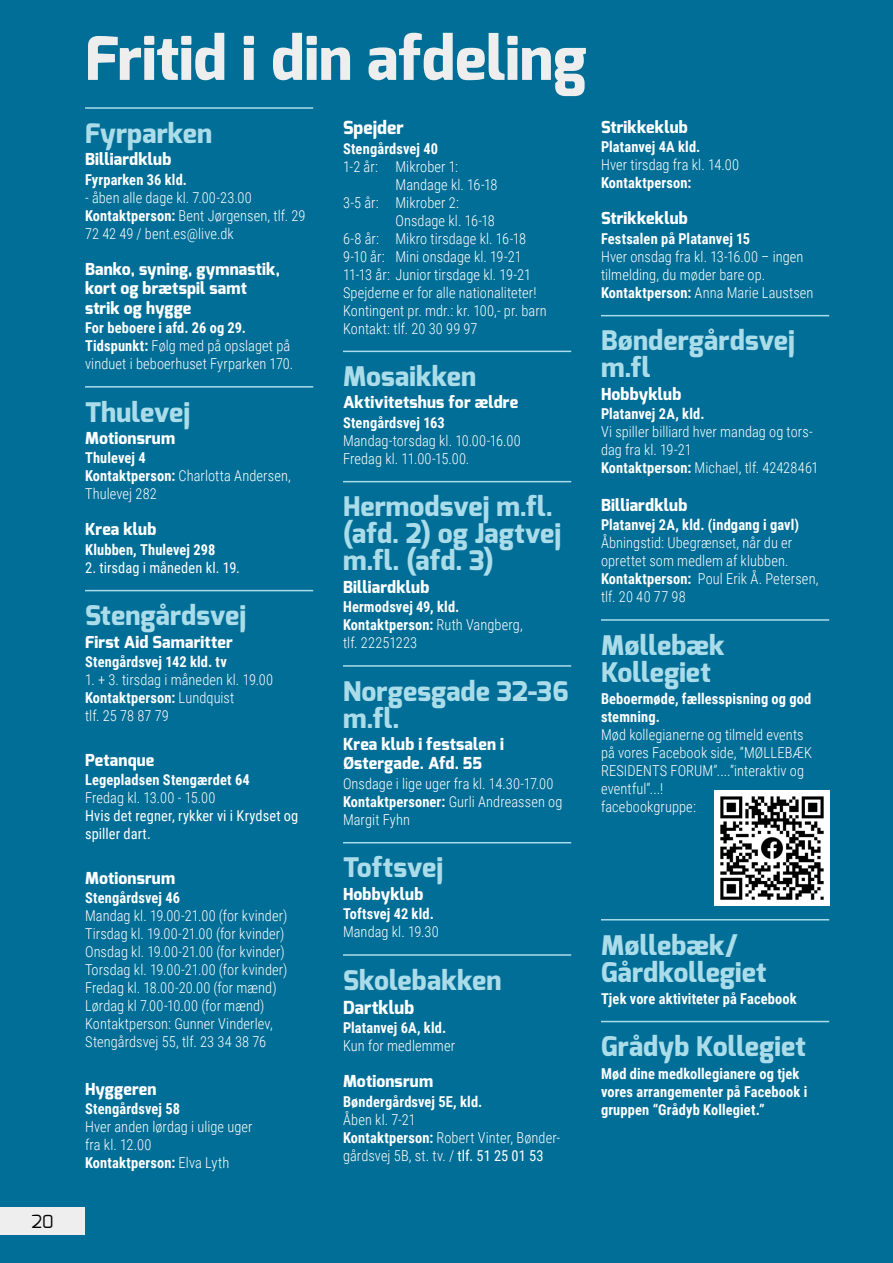
<style>
.page{position:relative;width:893px;height:1263px;background:#006e96}
.page>*{position:absolute;margin:0;border:0;box-sizing:border-box;transform-origin:0 0}
.t1{font:800 60px "Exo";color:#eee}
.t2{font:800 27px/27px "Exo";letter-spacing:.005em;color:#abdcea}
.t3{font:800 18px "Exo";letter-spacing:.005em;color:#fff}
.t4{font:18px "Exo";color:#000}
.t5{font:800 16.5px/19.5px "Exo";letter-spacing:.01em;color:#fff}
.t6{font:300 15px/18px "Roboto Condensed";letter-spacing:.005em;color:#fff;scale:.96 1}
.t7{font:700 15px/18px "Roboto Condensed";letter-spacing:.01em;color:#fff;scale:.96 1}
.t8{font:15px/18px "Roboto Condensed";letter-spacing:.005em;color:#fff;scale:.96 1}
.s1{font-weight:700}
.s2{font-weight:300}
.s3{font-weight:400}
</style>
<div class="page">
<hr style="left:85px;top:107px;width:228px;height:2px;background:#abdcea">
<hr style="left:85px;top:386px;width:228px;height:2px;background:#abdcea">
<hr style="left:85px;top:590px;width:228px;height:1px;background:#abdcea">
<hr style="left:343px;top:351px;width:228px;height:1px;background:#abdcea">
<hr style="left:343px;top:481px;width:228px;height:1px;background:#abdcea">
<hr style="left:343px;top:665px;width:228px;height:2px;background:#abdcea">
<hr style="left:343px;top:842px;width:228px;height:1px;background:#abdcea">
<hr style="left:343px;top:954px;width:228px;height:2px;background:#abdcea">
<hr style="left:601px;top:315px;width:228px;height:1px;background:#abdcea">
<hr style="left:601px;top:619px;width:228px;height:2px;background:#abdcea">
<hr style="left:601px;top:919px;width:228px;height:1px;background:#abdcea">
<hr style="left:601px;top:1021px;width:228px;height:1px;background:#abdcea">
<img style="left:714px;top:790px;width:115px;height:115px">
<div style="left:0;top:1208px;width:85px;height:27px;background:#eee"></div>
<p class="t4" style="left:31px;top:1210px;width:24px">20</p>
<h1 class="t1" style="left:85px;top:20px;width:503px">Fritid i din afdeling</h1>
<h2 class="t2" style="left:85px;top:120px;width:129px">Fyrparken</h2>
<p class="t5" style="left:85px;top:149px;width:88px">Billiardklub</p>
<p class="t7" style="left:85px;top:170px;width:108px">Fyrparken 36 kld.</p>
<p class="t6" style="left:85px;top:188px;width:231px">- åben alle dage kl. 7.00-23.00<br><span class="s1">Kontaktperson:</span> Bent Jørgensen, tlf. 29<br>72 42 49 / bent.es@live.dk</p>
<p class="t5" style="left:85px;top:259px;width:196px">Banko, syning, gymnastik, kort og brætspil samt strik og hygge</p>
<p class="t6" style="left:85px;top:318px;width:218px"><span class="s1">For beboere i afd. 26 og 29.<br>Tidspunkt:</span> Følg med på opslaget på vinduet i beboerhuset Fyrparken 170.</p>
<h2 class="t2" style="left:85px;top:399px;width:107px">Thulevej</h2>
<p class="t5" style="left:85px;top:428px;width:92px">Motionsrum</p>
<p class="t6" style="left:85px;top:448px;width:216px"><span class="s1">Thulevej 4<br>Kontaktperson:</span> Charlotta Andersen,<br>Thulevej 282</p>
<p class="t5" style="left:85px;top:520px;width:73px">Krea klub</p>
<p class="t7" style="left:85px;top:540px;width:137px">Klubben, Thulevej 298</p>
<p class="t8" style="left:85px;top:558px;width:163px">2. tirsdag i måneden kl. 19.</p>
<h2 class="t2" style="left:85px;top:602px;width:163px">Stengårdsvej</h2>
<p class="t5" style="left:85px;top:632px;width:149px">First Aid Samaritter</p>
<p class="t7" style="left:85px;top:652px;width:149px">Stengårdsvej 142 kld. tv</p>
<p class="t6" style="left:85px;top:670px;width:198px">1. + 3. tirsdag i måneden kl. 19.00<br><span class="s1">Kontaktperson:</span> Lundquist<br>tlf. 25 78 87 79</p>
<p class="t5" style="left:85px;top:750px;width:71px">Petanque</p>
<p class="t7" style="left:85px;top:770px;width:173px">Legepladsen Stengærdet 64</p>
<p class="t6" style="left:85px;top:788px;width:137px">Fredag kl. 13.00 - 15.00</p>
<p class="t8" style="left:85px;top:806px;width:224px">Hvis det regner, rykker vi i Krydset og spiller dart.</p>
<p class="t5" style="left:85px;top:868px;width:92px">Motionsrum</p>
<p class="t7" style="left:85px;top:888px;width:101px">Stengårdsvej 46</p>
<p class="t6" style="left:85px;top:906px;width:212px">Mandag kl. 19.00-21.00 (for kvinder)<br>Tirsdag kl. 19.00-21.00 (for kvinder)<br>Onsdag kl. 19.00-21.00 (for kvinder)<br>Torsdag kl. 19.00-21.00 (for kvinder)<br>Fredag kl. 18.00-20.00 (for mænd)<br>Lørdag kl 7.00-10.00 (for mænd)<br>Kontaktperson: Gunner Vinderlev, Stengårdsvej 55, tlf. 23 34 38 76</p>
<p class="t5" style="left:85px;top:1079px;width:73px">Hyggeren</p>
<p class="t7" style="left:85px;top:1099px;width:101px">Stengårdsvej 58</p>
<p class="t6" style="left:85px;top:1117px;width:176px">Hver anden lørdag i ulige uger fra kl. 12.00<br><span class="s1">Kontaktperson:</span> Elva Lyth</p>
<p class="t3" style="left:343px;top:116px;width:62px">Spejder</p>
<p class="t7" style="left:343px;top:139px;width:101px">Stengårdsvej 40</p>
<p class="t6" style="left:343px;top:157px;width:121px">1-2 år: Mikrober 1:</p>
<p class="t6" style="left:395px;top:175px;width:108px">Mandage kl. 16-18</p>
<p class="t6" style="left:343px;top:193px;width:122px">3-5 år: Mikrober 2:</p>
<p class="t6" style="left:395px;top:211px;width:105px">Onsdage kl. 16-18</p>
<p class="t6" style="left:343px;top:229px;width:192px">6-8 år: Mikro tirsdage kl. 16-18</p>
<p class="t6" style="left:343px;top:247px;width:188px">9-10 år: Mini onsdage kl. 19-21</p>
<p class="t6" style="left:343px;top:265px;width:197px">11-13 år: Junior tirsdage kl. 19-21</p>
<p class="t6" style="left:343px;top:283px;width:203px">Spejderne er for alle nationaliteter!</p>
<p class="t6" style="left:343px;top:301px;width:214px">Kontingent pr. mdr.: kr. 100,- pr. barn</p>
<p class="t6" style="left:343px;top:319px;width:142px">Kontakt: tlf. 20 30 99 97</p>
<h2 class="t2" style="left:343px;top:363px;width:135px">Mosaikken</h2>
<p class="t5" style="left:343px;top:393px;width:177px">Aktivitetshus for ældre</p>
<p class="t7" style="left:343px;top:413px;width:108px">Stengårdsvej 163</p>
<p class="t6" style="left:343px;top:431px;width:187px">Mandag-torsdag kl. 10.00-16.00<br>Fredag kl. 11.00-15.00.</p>
<h2 class="t2" style="left:343px;top:493px;width:220px">Hermodsvej m.fl. (afd. 2) og Jagtvej m.fl. (afd. 3)</h2>
<p class="t5" style="left:343px;top:577px;width:88px">Billiardklub</p>
<p class="t7" style="left:343px;top:597px;width:189px">Hermodsvej 49, kld.<br>Kontaktperson: <span class="s2">Ruth Vangberg, tlf. 22251223</span></p>
<h2 class="t2" style="left:343px;top:678px;width:227px">Norgesgade 32-36 m.fl.</h2>
<p class="t5" style="left:343px;top:734px;width:162px">Krea klub i festsalen i<br>Østergade. Afd. 55</p>
<p class="t6" style="left:343px;top:774px;width:230px">Onsdage i lige uger fra kl. 14.30-17.00<br><span class="s1">Kontaktpersoner:</span> Gurli Andreassen og<br>Margit Fyhn</p>
<h2 class="t2" style="left:343px;top:854px;width:102px">Toftsvej</h2>
<p class="t5" style="left:343px;top:884px;width:82px">Hobbyklub</p>
<p class="t7" style="left:343px;top:904px;width:96px">Toftsvej 42 kld.</p>
<p class="t6" style="left:343px;top:922px;width:101px">Mandag kl. 19.30</p>
<h2 class="t2" style="left:343px;top:967px;width:160px">Skolebakken</h2>
<p class="t3" style="left:343px;top:995px;width:73px">Dartklub</p>
<p class="t7" style="left:343px;top:1018px;width:109px">Platanvej 6A, kld.</p>
<p class="t6" style="left:343px;top:1036px;width:118px">Kun for medlemmer</p>
<p class="t5" style="left:343px;top:1071px;width:92px">Motionsrum</p>
<p class="t7" style="left:343px;top:1092px;width:147px">Bøndergårdsvej 5E, kld.</p>
<p class="t6" style="left:343px;top:1110px;width:228px">Åben kl. 7-21<br><span class="s1">Kontaktperson:</span> Robert Vinter, Bønder&shy;gårdsvej 5B, st. tv. / <span class="s3">tlf. 51 25 01 53</span></p>
<p class="t5" style="left:601px;top:117px;width:88px">Strikkeklub</p>
<p class="t7" style="left:601px;top:137px;width:105px">Platanvej 4A kld.</p>
<p class="t6" style="left:601px;top:155px;width:145px">Hver tirsdag fra kl. 14.00</p>
<p class="t7" style="left:601px;top:173px;width:96px">Kontaktperson:</p>
<p class="t5" style="left:601px;top:209px;width:88px">Strikkeklub</p>
<p class="t7" style="left:601px;top:229px;width:157px">Festsalen på Platanvej 15</p>
<p class="t6" style="left:601px;top:247px;width:223px">Hver onsdag fra kl. 13-16.00 – ingen tilmelding, du møder bare op.<br><span class="s1">Kontaktperson:</span> Anna Marie Laustsen</p>
<h2 class="t2" style="left:601px;top:327px;width:195px">Bøndergårdsvej m.fl</h2>
<p class="t5" style="left:601px;top:384px;width:82px">Hobbyklub</p>
<p class="t7" style="left:601px;top:404px;width:109px">Platanvej 2A, kld.</p>
<p class="t6" style="left:601px;top:422px;width:228px">Vi spiller billiard hver mandag og tors&shy;dag fra kl. 19-21<br><span class="s1">Kontaktperson:</span> Michael, tlf. 42428461</p>
<p class="t5" style="left:601px;top:495px;width:88px">Billiardklub</p>
<p class="t7" style="left:601px;top:515px;width:208px">Platanvej 2A, kld. (indgang i gavl)</p>
<p class="t6" style="left:601px;top:533px;width:228px">Åbningstid: Ubegrænset, når du er oprettet som medlem af klubben.<br><span class="s1">Kontaktperson:</span> Poul Erik Å. Petersen, tlf. 20 40 77 98</p>
<h2 class="t2" style="left:601px;top:632px;width:125px">Møllebæk<br>Kollegiet</h2>
<p class="t7" style="left:601px;top:689px;width:221px">Beboermøde, fællesspisning og god stemning.</p>
<p class="t6" style="left:601px;top:725px;width:221px">Mød kollegianerne og tilmeld events på vores Facebook side, ”MØLLEBÆK<br>RESIDENTS FORUM”....”interaktiv og eventful”...!<br>facebookgruppe:</p>
<h2 class="t2" style="left:601px;top:931px;width:167px">Møllebæk/<br>Gårdkollegiet</h2>
<p class="t7" style="left:601px;top:989px;width:205px">Tjek vore aktiviteter på Facebook</p>
<h2 class="t2" style="left:601px;top:1033px;width:206px">Grådyb Kollegiet</h2>
<p class="t7" style="left:601px;top:1064px;width:216px">Mød dine medkollegianere og tjek vores arrangementer på Facebook i gruppen “Grådyb Kollegiet.”</p>
</div>
